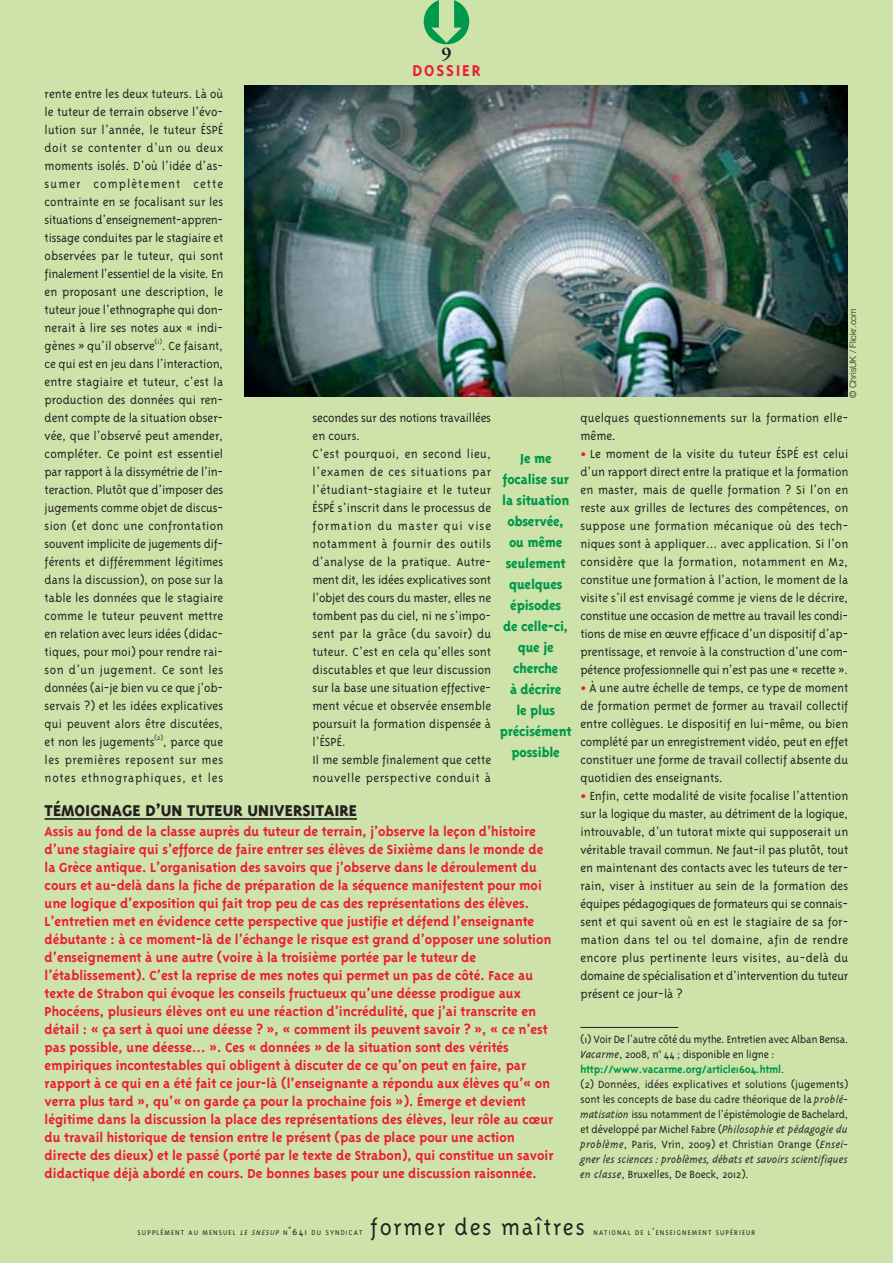
<style>
.page{position:relative;width:893px;height:1263px;background:#cde3aa}
.page>*{position:absolute;margin:0;border:0;box-sizing:border-box;transform-origin:0 0}
.t1{font:300 25.5px "Triplex";letter-spacing:.07em;color:#231f20}
.t2{font:800 18px "Triplex";color:#231f20}
.t3{font:700 18px/16.2px "Triplex";letter-spacing:.1em;color:#ed1a3a;text-align:center}
.t4{font:700 15px/18px "Triplex";letter-spacing:-.005em;color:#ed1a3a}
.t5{font:800 15px/21px "Triplex";letter-spacing:-.015em;color:#00984a;text-align:center;scale:.95 1}
.t6{font:300 13.5px/18px "Triplex";letter-spacing:.005em;color:#231f20;text-align:justify}
.t7{font:300 12px/15px "Triplex";color:#231f20}
.t8{font:300 9px "Helvetica Neue";color:#231f20}
.t9{font:300 7.8px "Triplex";letter-spacing:.135em;color:#231f20}
.s1{font-family:"Garamond";color:#231f20}
.s2{font-size:19.5px;color:#ed1a3a}
.s3{font-style:italic}
.s4{font-weight:700;color:#00984a}
.s5{font-size:10.5px}
</style>
<div class="page">
<hr style="left:580px;top:1027px;width:98px;height:1px;background:#231f20">
<img style="left:245px;top:85px;width:602px;height:312px">
<hr style="left:45px;top:818px;width:312px;height:2px;background:#231f20">
<p class="t3" style="left:412px;top:47px;width:70px"><span class="s1">9<br></span>DOSSIER</p>
<p class="t6" style="left:45px;top:86px;width:180px">rente entre les deux tuteurs. Là où le tuteur de terrain observe l’évo&shy;lution sur l’année, le tuteur ÉSPÉ doit se contenter d’un ou deux moments isolés. D’où l’idée d’as&shy;sumer complètement cette contrainte en se focalisant sur les situations d’enseignement-appren&shy;tissage conduites par le stagiaire et observées par le tuteur, qui sont finalement l’essentiel de la visite. En en proposant une description, le tuteur joue l’ethnographe qui don&shy;nerait à lire ses notes aux « indi&shy;gènes » qu’il observe<sup>(1)</sup>. Ce faisant, ce qui est en jeu dans l’interaction, entre stagiaire et tuteur, c’est la production des données qui ren&shy;dent compte de la situation obser&shy;vée, que l’observé peut amender, compléter. Ce point est essentiel par rapport à la dissymétrie de l’in&shy;teraction. Plutôt que d’imposer des jugements comme objet de discus&shy;sion (et donc une confrontation souvent implicite de jugements dif&shy;férents et différemment légitimes dans la discussion), on pose sur la table les données que le stagiaire comme le tuteur peuvent mettre en relation avec leurs idées (didac&shy;tiques, pour moi) pour rendre rai&shy;son d’un jugement. Ce sont les données (ai-je bien vu ce que j’ob&shy;servais ?) et les idées explicatives qui peuvent alors être discutées, et non les jugements<sup>(2)</sup>, parce que les premières reposent sur mes notes ethnographiques, et les</p>
<p class="t8" style="left:850px;top:398px;width:91px;rotate:-90deg">© ChrisUK / Flickr.com</p>
<p class="t6" style="left:313px;top:410px;width:180px;text-align:left">secondes sur des notions travaillées en cours.<br>C’est pourquoi, en second lieu, l’examen de ces situations par l’étudiant-stagiaire et le tuteur<br>ÉSPÉ s’inscrit dans le processus de formation du master qui vise notamment à fournir des outils d’analyse de la pratique. Autre&shy;ment dit, les idées explicatives sont l’objet des cours du master, elles ne tombent pas du ciel, ni ne s’impo&shy;sent par la grâce (du savoir) du tuteur. C’est en cela qu’elles sont discutables et que leur discussion sur la base une situation effective&shy;ment vécue et observée ensemble poursuit la formation dispensée à l’ÉSPÉ.<br>Il me semble finalement que cette nouvelle perspective conduit à</p>
<p class="t6" style="left:580px;top:410px;width:269px">quelques questionnements sur la formation elle&shy;même.</p>
<p class="t6" style="left:580px;top:446px;width:269px"><span class="s2">•</span> Le moment de la visite du tuteur ÉSPÉ est celui d’un rapport direct entre la pratique et la formation en master, mais de quelle formation ? Si l’on en reste aux grilles de lectures des compétences, on suppose une formation mécanique où des tech&shy;niques sont à appliquer… avec application. Si l’on considère que la formation, notamment en M2, constitue une formation à l’action, le moment de la visite s’il est envisagé comme je viens de le décrire, constitue une occasion de mettre au travail les condi&shy;tions de mise en œuvre efficace d’un dispositif d’ap&shy;prentissage, et renvoie à la construction d’une com&shy;pétence professionnelle qui n’est pas une « recette ».</p>
<p class="t6" style="left:580px;top:680px;width:269px"><span class="s2">•</span> À une autre échelle de temps, ce type de moment de formation permet de former au travail collectif entre collègues. Le dispositif en lui-même, ou bien complété par un enregistrement vidéo, peut en effet constituer une forme de travail collectif absente du quotidien des enseignants.</p>
<p class="t6" style="left:580px;top:788px;width:269px"><span class="s2">•</span> Enfin, cette modalité de visite focalise l’attention sur la logique du master, au détriment de la logique, introuvable, d’un tutorat mixte qui supposerait un véritable travail commun. Ne faut-il pas plutôt, tout en maintenant des contacts avec les tuteurs de ter&shy;rain, viser à instituer au sein de la formation des équipes pédagogiques de formateurs qui se connais&shy;sent et qui savent où en est le stagiaire de sa for&shy;mation dans tel ou tel domaine, afin de rendre encore plus pertinente leurs visites, au-delà du domaine de spécialisation et d’intervention du tuteur présent ce jour-là ?</p>
<p class="t7" style="left:580px;top:1032px;width:269px">(1) Voir De l’autre côté du mythe. Entretien avec Alban Bensa.<br><span class="s3">Vacarme</span>, 2008, n<sup>o</sup> 44 ; disponible en ligne : <span class="s4">http://www.vacarme.org/article1604.html</span>.<br>(2) Données, idées explicatives et solutions (jugements) sont les concepts de base du cadre théorique de la <span class="s3">problé&shy;matisation</span> issu notamment de l’épistémologie de Bachelard, et développé par Michel Fabre (<span class="s3">Philosophie et pédagogie du problème</span>, Paris, Vrin, 2009) et Christian Orange (<span class="s3">Ensei&shy;gner les sciences : problèmes, débats et savoirs scientifiques en classe</span>, Bruxelles, De Boeck, 2012).</p>
<p class="t5" style="left:500px;top:449px;width:77px">Je me focalise sur la situation observée, ou même seulement quelques épisodes<br>de celle-ci, que je cherche<br>à décrire<br>le plus précisément possible</p>
<p class="t2" style="left:45px;top:804px;width:314px">TÉMOIGNAGE D’UN TUTEUR UNIVERSITAIRE</p>
<p class="t4" style="left:45px;top:823px;width:510px">Assis au fond de la classe auprès du tuteur de terrain, j’observe la leçon d’histoire d’une stagiaire qui s’efforce de faire entrer ses élèves de Sixième dans le monde de la Grèce antique. L’organisation des savoirs que j’observe dans le déroulement du cours et au-delà dans la fiche de préparation de la séquence manifestent pour moi une logique d’exposition qui fait trop peu de cas des représentations des élèves.<br>L’entretien met en évidence cette perspective que justifie et défend l’enseignante débutante : à ce moment-là de l’échange le risque est grand d’opposer une solution d’enseignement à une autre (voire à la troisième portée par le tuteur de l’établissement). C’est la reprise de mes notes qui permet un pas de côté. Face au texte de Strabon qui évoque les conseils fructueux qu’une déesse prodigue aux Phocéens, plusieurs élèves ont eu une réaction d’incrédulité, que j’ai transcrite en détail : « ça sert à quoi une déesse ? », « comment ils peuvent savoir ? », « ce n’est pas possible, une déesse… ». Ces « données » de la situation sont des vérités empiriques incontestables qui obligent à discuter de ce qu’on peut en faire, par rapport à ce qui en a été fait ce jour-là (l’enseignante a répondu aux élèves qu’« on verra plus tard », qu’« on garde ça pour la prochaine fois »). Émerge et devient légitime dans la discussion la place des représentations des élèves, leur rôle au cœur du travail historique de tension entre le présent (pas de place pour une action directe des dieux) et le passé (porté par le texte de Strabon), qui constitue un savoir didactique déjà abordé en cours. De bonnes bases pour une discussion raisonnée.</p>
<p class="t9" style="left:138px;top:1230px;width:226px">SUPPLÉMENT AU MENSUEL <span class="s3">LE SNESUP</span> N<span class="s5">˚641</span> DU SYNDICAT</p>
<p class="t1" style="left:370px;top:1218px;width:216px">former des maîtres</p>
<p class="t9" style="left:593px;top:1230px;width:163px">NATIONAL DE L<span class="s5">’</span>ENSEIGNEMENT SUPÉRIEUR</p>
</div>
